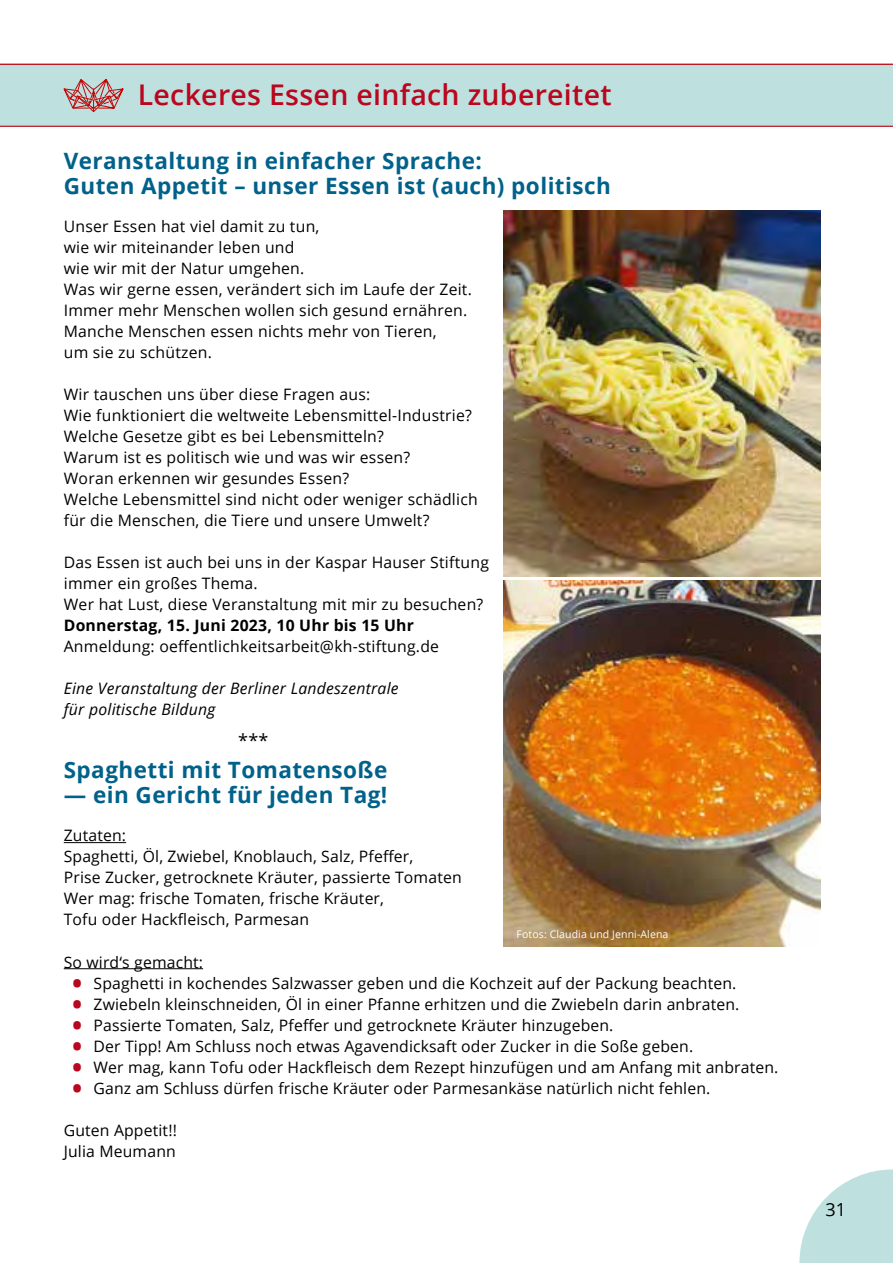
<style>
.page{position:relative;width:893px;height:1263px;background:#fff}
.page>*{position:absolute;margin:0;border:0;box-sizing:border-box;transform-origin:0 0}
.t1{font:600 28.5px "Open Sans";letter-spacing:.01em;color:#ba061e}
.t2{font:700 22.5px/25.5px "Open Sans";letter-spacing:.02em;color:#00618a}
.t3{font:18px "Open Sans";color:#000}
.t4{font:15.75px/21px "Open Sans";letter-spacing:.015em;color:#000}
.t5{font:italic 15.75px/21px "Open Sans";letter-spacing:.015em;color:#000}
.t6{font:700 15.75px "Open Sans";letter-spacing:.015em;color:#000}
.t7{font:10.5px "Open Sans";letter-spacing:.01em;color:#fff}
.s1{font-weight:700;font-size:27px;color:#ba061e}
</style>
<div class="page">
<svg style="left:799px;top:1169px;width:94px;height:94px"></svg>
<div style="left:0;top:64px;width:893px;height:63px;background:#bee1e0"></div>
<hr style="left:0;top:64px;width:893px;height:1px;background:#bd0615">
<hr style="left:0;top:126px;width:893px;height:1px;background:#bd0615">
<svg style="left:64px;top:79px;width:59px;height:33px"></svg>
<hr style="left:64px;top:842px;width:62px;height:1px;background:#000">
<hr style="left:64px;top:968px;width:139px;height:1px;background:#000">
<img style="left:504px;top:211px;width:317px;height:366px">
<img style="left:504px;top:581px;width:317px;height:365px">
<h1 class="t1" style="left:138px;top:75px;width:475px">Leckeres Essen einfach zubereitet</h1>
<h2 class="t2" style="left:64px;top:147px;width:549px">Veranstaltung in einfacher Sprache:<br>Guten Appetit – unser Essen ist (auch) politisch</h2>
<p class="t4" style="left:64px;top:215px;width:410px">Unser Essen hat viel damit zu tun,<br>wie wir miteinander leben und<br>wie wir mit der Natur umgehen.<br>Was wir gerne essen, verändert sich im Laufe der Zeit.<br>Immer mehr Menschen wollen sich gesund ernähren.<br>Manche Menschen essen nichts mehr von Tieren,<br>um sie zu schützen.</p>
<p class="t4" style="left:64px;top:383px;width:416px">Wir tauschen uns über diese Fragen aus:<br>Wie funktioniert die weltweite Lebensmittel-Industrie?<br>Welche Gesetze gibt es bei Lebensmitteln?<br>Warum ist es politisch wie und was wir essen?<br>Woran erkennen wir gesundes Essen?<br>Welche Lebensmittel sind nicht oder weniger schädlich für die Menschen, die Tiere und unsere Umwelt?</p>
<p class="t4" style="left:64px;top:551px;width:427px">Das Essen ist auch bei uns in der Kaspar Hauser Stiftung immer ein großes Thema.<br>Wer hat Lust, diese Veranstaltung mit mir zu besuchen?</p>
<p class="t6" style="left:64px;top:614px;width:352px">Donnerstag, 15. Juni 2023, 10 Uhr bis 15 Uhr</p>
<p class="t4" style="left:64px;top:636px;width:377px">Anmeldung: oeffentlichkeitsarbeit@kh-stiftung.de</p>
<p class="t5" style="left:64px;top:678px;width:336px">Eine Veranstaltung der Berliner Landeszentrale für politische Bildung</p>
<p class="t3" style="left:238px;top:728px;width:32px">***</p>
<h2 class="t2" style="left:64px;top:756px;width:325px">Spaghetti mit Tomatensoße</h2>
<h2 class="t2" style="left:64px;top:782px;width:325px">— ein Gericht für jeden Tag!</h2>
<p class="t4" style="left:64px;top:825px;width:399px">Zutaten:<br>Spaghetti, Öl, Zwiebel, Knoblauch, Salz, Pfeffer,<br>Prise Zucker, getrocknete Kräuter, passierte Tomaten Wer mag: frische Tomaten, frische Kräuter,<br>Tofu oder Hackfleisch, Parmesan</p>
<p class="t4" style="left:64px;top:951px;width:141px">So wird‘s gemacht:</p>
<p class="t4" style="left:72px;top:972px;width:666px"><span class="s1">•</span> Spaghetti in kochendes Salzwasser geben und die Kochzeit auf der Packung beachten.</p>
<p class="t4" style="left:72px;top:993px;width:669px"><span class="s1">•</span> Zwiebeln kleinschneiden, Öl in einer Pfanne erhitzen und die Zwiebeln darin anbraten.</p>
<p class="t4" style="left:72px;top:1014px;width:543px"><span class="s1">•</span> Passierte Tomaten, Salz, Pfeffer und getrocknete Kräuter hinzugeben.</p>
<p class="t4" style="left:72px;top:1035px;width:622px"><span class="s1">•</span> Der Tipp! Am Schluss noch etwas Agavendicksaft oder Zucker in die Soße geben.</p>
<p class="t4" style="left:72px;top:1056px;width:708px"><span class="s1">•</span> Wer mag, kann Tofu oder Hackfleisch dem Rezept hinzufügen und am Anfang mit anbraten.</p>
<p class="t4" style="left:72px;top:1077px;width:640px"><span class="s1">•</span> Ganz am Schluss dürfen frische Kräuter oder Parmesankäse natürlich nicht fehlen.</p>
<p class="t4" style="left:64px;top:1119px;width:115px">Guten Appetit!!<br>Julia Meumann</p>
<p class="t7" style="left:517px;top:927px;width:153px">Fotos: Claudia und Jenni-Alena</p>
<p class="t3" style="left:826px;top:1197px;width:22px">31</p>
</div>
